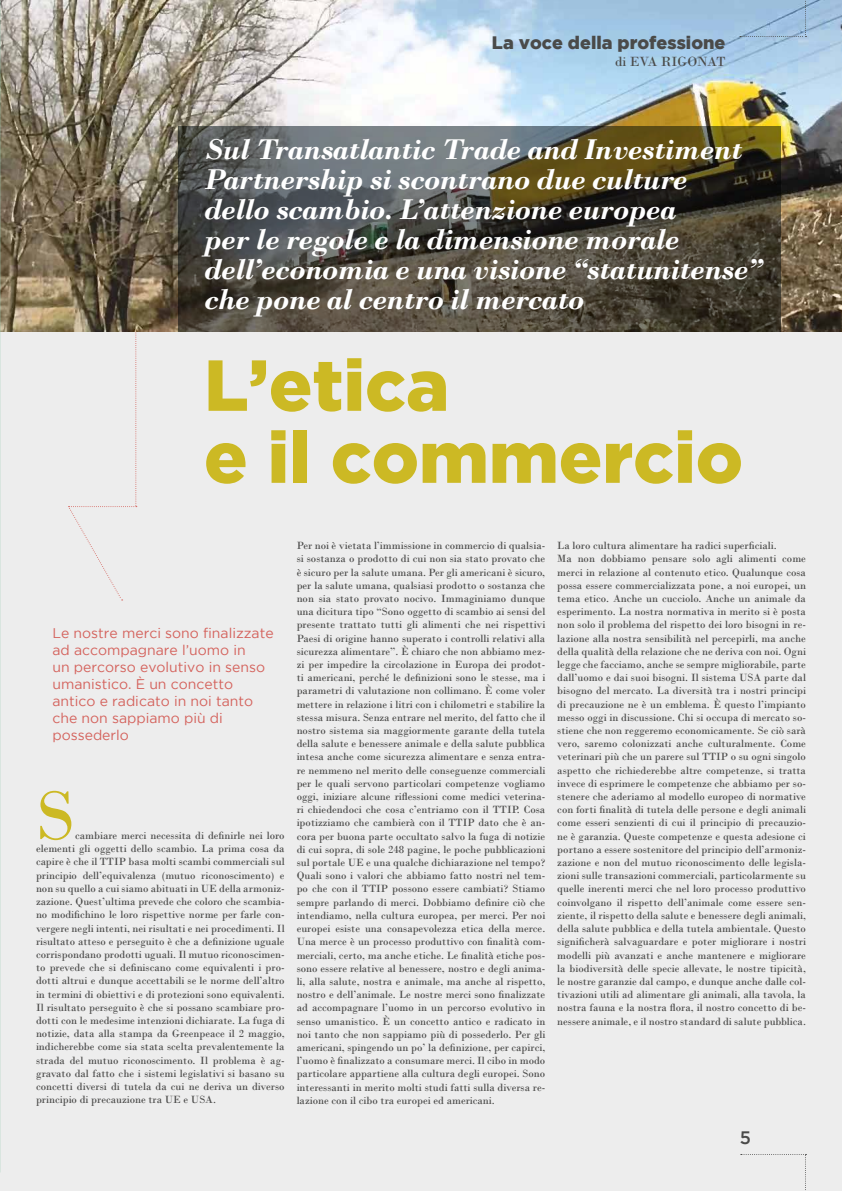
<style>
.page{position:relative;width:842px;height:1191px;background:#ededed}
.page>*{position:absolute;margin:0;border:0;box-sizing:border-box;transform-origin:0 0}
.t1{font:900 72px/72px "Gotham";color:#ccb924}
.t2{font:72px "Bodoni";color:#ccb924}
.t3{font:italic 700 30px/30px "Bodoni";letter-spacing:-.02em;color:#fff}
.t4{font:900 18px "Gotham";color:#4a4a49}
.t5{font:500 18px "Gotham";color:#4a4a49}
.t6{font:14px/17px "Gotham";color:#d4625c}
.t7{font:14px "Bodoni";color:#4a4a49}
.t8{font:11px/13.2px "Bodoni";color:#4a4a49;text-align:justify}
</style>
<div class="page">
<svg style="left:68px;top:332px;width:69px;height:268px"></svg>
<img style="left:0;top:0;width:842px;height:332px">
<svg style="left:741px;top:1154px;width:65px;height:36px"></svg>
<svg style="left:740px;top:0;width:66px;height:37px"></svg>
<svg style="left:179px;top:126px;width:602px;height:206px"></svg>
<h3 class="t4" style="left:492px;top:32px;width:235px">La voce della professione</h3>
<p class="t7" style="left:615px;top:53px;width:112px">di EVA RIGONAT</p>
<h2 class="t3" style="left:204px;top:134px;width:560px">Sul Transatlantic Trade and Investiment Partnership si scontrano due culture<br>dello scambio. L’attenzione europea<br>per le regole e la dimensione morale dell’economia e una visione “statunitense” che pone al centro il mercato</h2>
<h1 class="t1" style="left:204px;top:347px;width:540px">L’etica<br>e il commercio</h1>
<p class="t6" style="left:52px;top:624px;width:223px">Le nostre merci sono finalizzate ad accompagnare l’uomo in<br>un percorso evolutivo in senso umanistico. È un concetto antico e radicato in noi tanto che non sappiamo più di possederlo</p>
<h1 class="t2" style="left:36px;top:773px;width:41px">S</h1>
<p class="t8" style="left:36px;top:829px;width:250px;text-indent:39px">cambiare merci necessita di definirle nei loro elementi gli oggetti dello scambio. La prima cosa da capire è che il TTIP basa molti scambi commerciali sul principio dell’equivalenza (mutuo riconoscimento) e non su quello a cui siamo abituati in UE della armoniz&shy;zazione. Quest’ultima prevede che coloro che scambia&shy;no modifichino le loro rispettive norme per farle con&shy;vergere negli intenti, nei risultati e nei procedimenti. Il risultato atteso e perseguito è che a definizione uguale corrispondano prodotti uguali. Il mutuo riconoscimen&shy;to prevede che si definiscano come equivalenti i pro&shy;dotti altrui e dunque accettabili se le norme dell’altro in termini di obiettivi e di protezioni sono equivalenti.<br>Il risultato perseguito è che si possano scambiare pro&shy;dotti con le medesime intenzioni dichiarate. La fuga di notizie, data alla stampa da Greenpeace il 2 maggio, indicherebbe come sia stata scelta prevalentemente la strada del mutuo riconoscimento. Il problema è ag&shy;gravato dal fatto che i sistemi legislativi si basano su concetti diversi di tutela da cui ne deriva un diverso principio di precauzione tra UE e USA.</p>
<p class="t8" style="left:297px;top:539px;width:250px">Per noi è vietata l’immissione in commercio di qualsia&shy;si sostanza o prodotto di cui non sia stato provato che è sicuro per la salute umana. Per gli americani è sicuro, per la salute umana, qualsiasi prodotto o sostanza che non sia stato provato nocivo. Immaginiamo dunque una dicitura tipo “Sono oggetto di scambio ai sensi del presente trattato tutti gli alimenti che nei rispettivi Paesi di origine hanno superato i controlli relativi alla sicurezza alimentare”. È chiaro che non abbiamo mez&shy;zi per impedire la circolazione in Europa dei prodot&shy;ti americani, perché le definizioni sono le stesse, ma i parametri di valutazione non collimano. È come voler mettere in relazione i litri con i chilometri e stabilire la stessa misura. Senza entrare nel merito, del fatto che il nostro sistema sia maggiormente garante della tutela della salute e benessere animale e della salute pubblica intesa anche come sicurezza alimentare e senza entra&shy;re nemmeno nel merito delle conseguenze commerciali per le quali servono particolari competenze vogliamo oggi, iniziare alcune riflessioni come medici veterina&shy;ri chiedendoci che cosa c’entriamo con il TTIP. Cosa ipotizziamo che cambierà con il TTIP dato che è an&shy;cora per buona parte occultato salvo la fuga di notizie di cui sopra, di sole 248 pagine, le poche pubblicazioni sul portale UE e una qualche dichiarazione nel tempo?<br>Quali sono i valori che abbiamo fatto nostri nel tem&shy;po che con il TTIP possono essere cambiati? Stiamo sempre parlando di merci. Dobbiamo definire ciò che intendiamo, nella cultura europea, per merci. Per noi europei esiste una consapevolezza etica della merce.<br>Una merce è un processo produttivo con finalità com&shy;merciali, certo, ma anche etiche. Le finalità etiche pos&shy;sono essere relative al benessere, nostro e degli anima&shy;li, alla salute, nostra e animale, ma anche al rispetto, nostro e dell’animale. Le nostre merci sono finalizzate ad accompagnare l’uomo in un percorso evolutivo in senso umanistico. È un concetto antico e radicato in noi tanto che non sappiamo più di possederlo. Per gli americani, spingendo un po’ la definizione, per capirci, l’uomo è finalizzato a consumare merci. Il cibo in modo particolare appartiene alla cultura degli europei. Sono interessanti in merito molti studi fatti sulla diversa re&shy;lazione con il cibo tra europei ed americani.</p>
<p class="t8" style="left:557px;top:539px;width:250px;text-align:left">La loro cultura alimentare ha radici superficiali.<br>Ma non dobbiamo pensare solo agli alimenti come merci in relazione al contenuto etico. Qualunque cosa possa essere commercializzata pone, a noi europei, un tema etico. Anche un cucciolo. Anche un animale da esperimento. La nostra normativa in merito si è posta non solo il problema del rispetto dei loro bisogni in re&shy;lazione alla nostra sensibilità nel percepirli, ma anche della qualità della relazione che ne deriva con noi. Ogni legge che facciamo, anche se sempre migliorabile, parte dall’uomo e dai suoi bisogni. Il sistema USA parte dal bisogno del mercato. La diversità tra i nostri principi di precauzione ne è un emblema. È questo l’impianto messo oggi in discussione. Chi si occupa di mercato so&shy;stiene che non reggeremo economicamente. Se ciò sarà vero, saremo colonizzati anche culturalmente. Come veterinari più che un parere sul TTIP o su ogni singolo aspetto che richiederebbe altre competenze, si tratta invece di esprimere le competenze che abbiamo per so&shy;stenere che aderiamo al modello europeo di normative con forti finalità di tutela delle persone e degli animali come esseri senzienti di cui il principio di precauzio&shy;ne è garanzia. Queste competenze e questa adesione ci portano a essere sostenitore del principio dell’armoniz&shy;zazione e non del mutuo riconoscimento delle legisla&shy;zioni sulle transazioni commerciali, particolarmente su quelle inerenti merci che nel loro processo produttivo coinvolgano il rispetto dell’animale come essere sen&shy;ziente, il rispetto della salute e benessere degli animali, della salute pubblica e della tutela ambientale. Questo significherà salvaguardare e poter migliorare i nostri modelli più avanzati e anche mantenere e migliorare la biodiversità delle specie allevate, le nostre tipicità, le nostre garanzie dal campo, e dunque anche dalle col&shy;tivazioni utili ad alimentare gli animali, alla tavola, la nostra fauna e la nostra flora, il nostro concetto di be&shy;nessere animale, e il nostro standard di salute pubblica.</p>
<h3 class="t5" style="left:740px;top:1127px;width:13px">5</h3>
</div>
